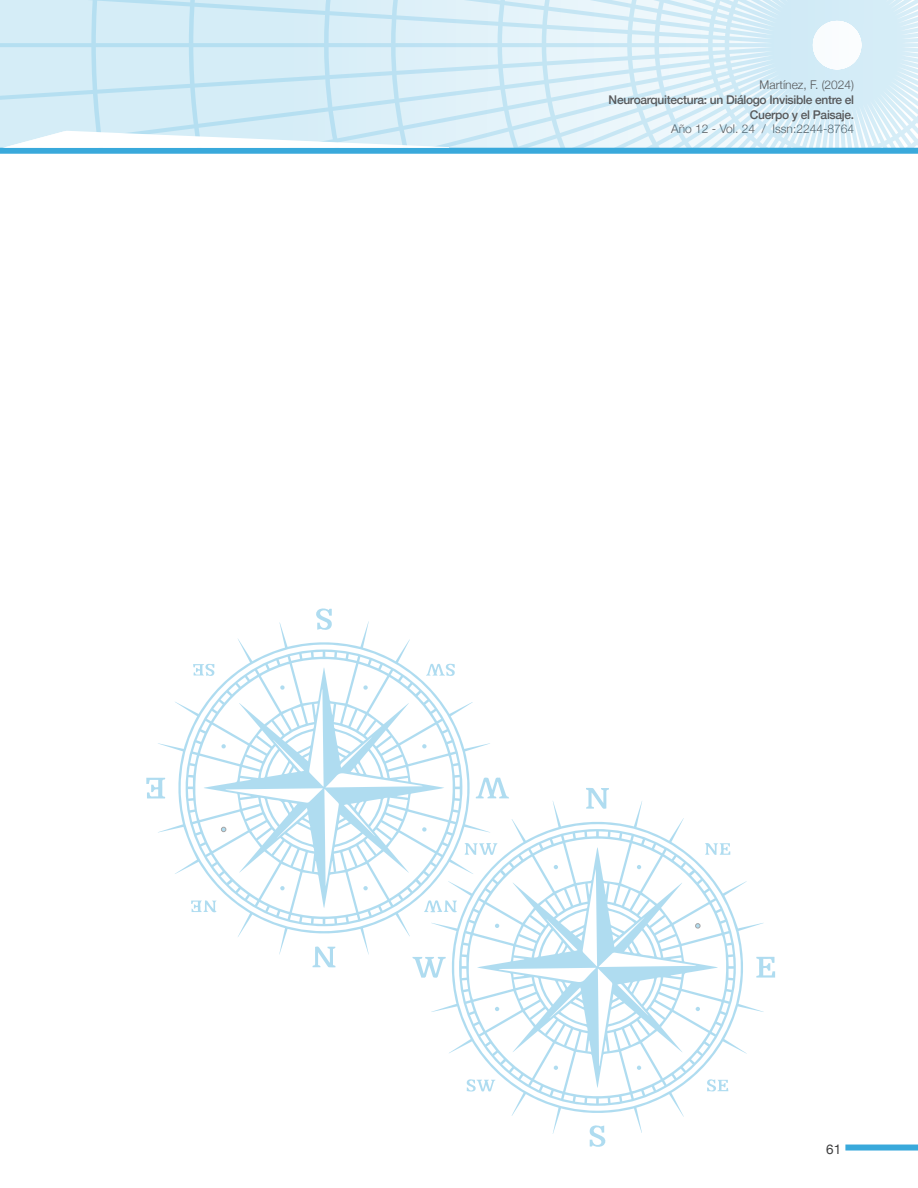
<style>
.page{position:relative;width:918px;height:1188px;background:#fff}
.page>*{position:absolute;margin:0;border:0;box-sizing:border-box;transform-origin:0 0}
.t1{font:13.5px "Helvetica Neue";color:#3e3e3f}
.t2{font:500 12px/15px "Helvetica Neue";letter-spacing:-.025em;color:#57585a;text-align:right}
.t3{font:300 12px "Helvetica Neue";color:#57585a}
</style>
<div class="page">
<div style="left:0;top:148px;width:918px;height:6px;background:#39a9db"></div>
<div style="left:845px;top:1145px;width:73px;height:6px;background:#39a9db"></div>
<div style="left:0;top:0;width:89px;height:131px;background:#d5edf7"></div>
<svg style="left:89px;top:0;width:829px;height:148px;background:#d7edf7"></svg>
<svg style="left:0;top:131px;width:449px;height:17px"></svg>
<svg style="left:431px;top:801px;width:333px;height:333px"></svg>
<svg style="left:412px;top:957px;width:34px;height:21px"></svg>
<svg style="left:585px;top:788px;width:24px;height:21px"></svg>
<svg style="left:756px;top:957px;width:19px;height:21px"></svg>
<svg style="left:589px;top:1125px;width:17px;height:22px"></svg>
<svg style="left:458px;top:829px;width:279px;height:277px"></svg>
<svg style="left:554px;top:1066px;width:4px;height:4px"></svg>
<svg style="left:695px;top:923px;width:5px;height:5px"></svg>
<svg style="left:554px;top:865px;width:4px;height:4px"></svg>
<svg style="left:637px;top:865px;width:4px;height:4px"></svg>
<svg style="left:495px;top:924px;width:4px;height:4px"></svg>
<svg style="left:637px;top:1066px;width:4px;height:4px"></svg>
<svg style="left:696px;top:1007px;width:4px;height:4px"></svg>
<svg style="left:495px;top:1007px;width:4px;height:4px"></svg>
<svg style="left:158px;top:621px;width:332px;height:334px"></svg>
<svg style="left:475px;top:777px;width:34px;height:21px"></svg>
<svg style="left:312px;top:946px;width:24px;height:21px"></svg>
<svg style="left:146px;top:778px;width:20px;height:20px"></svg>
<svg style="left:315px;top:608px;width:17px;height:22px"></svg>
<svg style="left:185px;top:650px;width:278px;height:277px"></svg>
<svg style="left:363px;top:685px;width:5px;height:5px"></svg>
<svg style="left:221px;top:827px;width:5px;height:5px"></svg>
<svg style="left:363px;top:886px;width:5px;height:4px"></svg>
<svg style="left:280px;top:886px;width:5px;height:4px"></svg>
<svg style="left:422px;top:827px;width:5px;height:5px"></svg>
<svg style="left:280px;top:685px;width:5px;height:5px"></svg>
<svg style="left:221px;top:744px;width:5px;height:5px"></svg>
<svg style="left:422px;top:744px;width:5px;height:5px"></svg>
<p class="t3" style="left:760px;top:77px;width:96px">Martínez, F. (2024)</p>
<p class="t2" style="left:609px;top:91px;width:247px">Neuroarquitectura: un Diálogo Invisible entre el<br>Cuerpo y el Paisaje.</p>
<p class="t3" style="left:671px;top:121px;width:184px">Año 12 - Vol. 24 / Issn:2244-8764</p>
<p class="t1" style="left:826px;top:1141px;width:17px">61</p>
</div>
